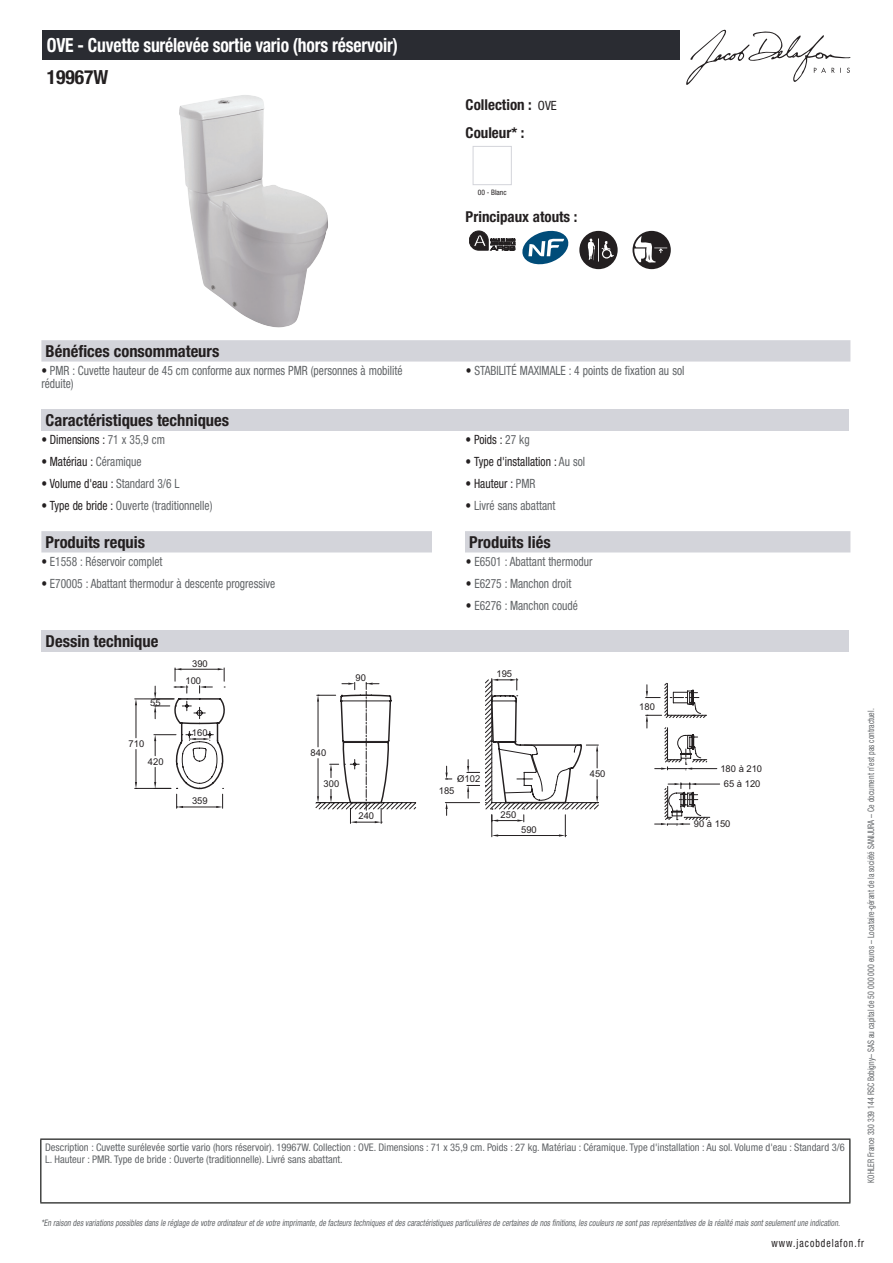
<style>
.page{position:relative;width:893px;height:1263px;background:#fff}
.page>*{position:absolute;margin:0;border:0;box-sizing:border-box;transform-origin:0 0}
.t1{font:700 condensed 19.5px "Helvetica Neue LT Std";letter-spacing:-.01em;color:#fff;scale:.9 1}
.t2{font:700 condensed 19.5px "Helvetica Neue LT Std";color:#231f20}
.t3{font:700 condensed 16.5px "Helvetica Neue LT Std";color:#231f20}
.t4{font:700 condensed 15px/27.8px "Helvetica Neue LT Std";color:#231f20}
.t5{font:condensed 12.75px/13.5px "Helvetica Neue LT Std";color:#626568;scale:.9 1}
.t6{font:condensed 12.75px "Helvetica Neue LT Std";color:#231f20;scale:.9 1}
.t7{font:condensed 11.25px "Helvetica Neue LT Std";letter-spacing:.1em;color:#231f20;scale:.87 1}
.t8{font:condensed 10.5px/12px "Helvetica Neue LT Std";color:#626568}
.t9{font:9.45px/17.7px "Arial";color:#231f20}
.t10{font:italic condensed 9px "Helvetica Neue LT Std";color:#626568;scale:.87 1}
.t11{font:condensed 9px "Helvetica Neue LT Std";color:#626568;scale:.87 1}
.t12{font:condensed 7.5px "Helvetica Neue LT Std";color:#231f20}
.s1{font-weight:400;font-size:12.75px}
.s2{color:#231f20}
.s3{color:#626568}
</style>
<div class="page">
<svg style="left:686px;top:30px;width:164px;height:55px"></svg>
<img style="left:179px;top:95px;width:149px;height:232px">
<div style="left:473px;top:146px;width:39px;height:39px;border:1px solid #d3d4da"></div>
<svg style="left:469px;top:231px;width:46px;height:19px"></svg>
<svg style="left:522px;top:231px;width:46px;height:33px"></svg>
<svg style="left:579px;top:231px;width:39px;height:38px"></svg>
<div style="left:632px;top:231px;width:39px;height:38px;background:#231f20;border-radius:50%"></div>
<svg style="left:634px;top:236px;width:33px;height:27px"></svg>
<div style="left:41px;top:340px;width:809px;height:22px;background:#d3d4da"></div>
<div style="left:41px;top:410px;width:808px;height:21px;background:#d3d4da"></div>
<div style="left:41px;top:531px;width:809px;height:21px;background:#d3d4da"></div>
<div style="left:432px;top:531px;width:33px;height:21px;background:#fff"></div>
<div style="left:41px;top:631px;width:808px;height:21px;background:#d3d4da"></div>
<hr style="left:135px;top:699px;width:39px;height:1px;background:#231f20">
<hr style="left:135px;top:788px;width:36px;height:1px;background:#231f20">
<hr style="left:136px;top:705px;width:1px;height:33px;background:#231f20">
<hr style="left:136px;top:749px;width:1px;height:33px;background:#231f20">
<svg style="left:135px;top:699px;width:2px;height:6px"></svg>
<svg style="left:135px;top:782px;width:2px;height:6px"></svg>
<svg style="left:154px;top:668px;width:445px;height:169px"></svg>
<svg style="left:646px;top:683px;width:74px;height:143px"></svg>
<div style="left:43px;top:30px;width:637px;height:30px;background:#2a2c32"></div>
<hr style="left:40px;top:1138px;width:810px;height:2px;background:#040503">
<hr style="left:40px;top:1140px;width:1px;height:62px;background:#040503">
<hr style="left:849px;top:1140px;width:1px;height:62px;background:#040503">
<hr style="left:40px;top:1202px;width:810px;height:1px;background:#040503">
<h1 class="t1" style="left:47px;top:33px;width:392px">OVE - Cuvette surélevée sortie vario (hors réservoir)</h1>
<h1 class="t2" style="left:47px;top:65px;width:63px">19967W</h1>
<p class="t4" style="left:466px;top:90px;width:93px">Collection : <span class="s1">OVE<br></span>Couleur* :</p>
<p class="t12" style="left:478px;top:188px;width:30px">00 - Blanc</p>
<p class="t4" style="left:466px;top:203px;width:113px">Principaux atouts :</p>
<p class="t3" style="left:46px;top:341px;width:175px">Bénéfices consommateurs</p>
<p class="t5" style="left:41px;top:364px;width:403px"><span class="s2">•</span> PMR : Cuvette hauteur de 45 cm conforme aux normes PMR (personnes à mobilité réduite)</p>
<p class="t5" style="left:466px;top:364px;width:244px"><span class="s2">•</span> STABILITÉ MAXIMALE : 4 points de fixation au sol</p>
<p class="t3" style="left:46px;top:410px;width:185px">Caractéristiques techniques</p>
<p class="t6" style="left:41px;top:432px;width:139px">• Dimensions : <span class="s3">71 x 35,9 cm</span></p>
<p class="t6" style="left:466px;top:432px;width:73px">• Poids : <span class="s3">27 kg</span></p>
<p class="t6" style="left:41px;top:454px;width:113px">• Matériau : <span class="s3">Céramique</span></p>
<p class="t6" style="left:466px;top:454px;width:134px">• Type d'installation : <span class="s3">Au sol</span></p>
<p class="t6" style="left:41px;top:476px;width:155px">• Volume d'eau : <span class="s3">Standard 3/6 L</span></p>
<p class="t6" style="left:466px;top:476px;width:79px">• Hauteur : <span class="s3">PMR</span></p>
<p class="t5" style="left:41px;top:498px;width:192px"><span class="s2">• Type de bride :</span> Ouverte (traditionnelle)</p>
<p class="t5" style="left:466px;top:498px;width:101px"><span class="s2">•</span> Livré sans abattant</p>
<p class="t3" style="left:46px;top:532px;width:101px">Produits requis</p>
<p class="t3" style="left:469px;top:532px;width:83px">Produits liés</p>
<p class="t5" style="left:41px;top:554px;width:136px"><span class="s2">•</span> E1558 : Réservoir complet</p>
<p class="t5" style="left:466px;top:554px;width:142px"><span class="s2">•</span> E6501 : Abattant thermodur</p>
<p class="t5" style="left:41px;top:576px;width:261px"><span class="s2">•</span> E70005 : Abattant thermodur à descente progressive</p>
<p class="t5" style="left:466px;top:576px;width:119px"><span class="s2">•</span> E6275 : Manchon droit</p>
<p class="t5" style="left:466px;top:598px;width:126px"><span class="s2">•</span> E6276 : Manchon coudé</p>
<p class="t3" style="left:46px;top:631px;width:114px">Dessin technique</p>
<p class="t9" style="left:150px;top:693px;width:12px">55</p>
<p class="t9" style="left:129px;top:735px;width:17px">710</p>
<p class="t9" style="left:148px;top:753px;width:17px">420</p>
<p class="t9" style="left:185px;top:654px;width:24px;text-indent:7px">390<br>100</p>
<p class="t9" style="left:192px;top:724px;width:17px">160</p>
<p class="t9" style="left:192px;top:792px;width:17px">359</p>
<p class="t9" style="left:356px;top:669px;width:12px">90</p>
<p class="t9" style="left:311px;top:744px;width:17px">840</p>
<p class="t9" style="left:324px;top:774px;width:17px">300</p>
<p class="t9" style="left:358px;top:807px;width:17px">240</p>
<p class="t9" style="left:496px;top:665px;width:17px">195</p>
<p class="t9" style="left:457px;top:770px;width:24px">Ø102</p>
<p class="t9" style="left:439px;top:782px;width:17px">185</p>
<p class="t9" style="left:501px;top:806px;width:17px">250</p>
<p class="t9" style="left:521px;top:821px;width:17px">590</p>
<p class="t9" style="left:590px;top:765px;width:17px">450</p>
<p class="t9" style="left:639px;top:697px;width:17px">180</p>
<p class="t9" style="left:720px;top:760px;width:43px">180 à 210</p>
<p class="t9" style="left:724px;top:775px;width:38px">65 à 120</p>
<p class="t9" style="left:694px;top:815px;width:38px">90 à 150</p>
<p class="t8" style="left:45px;top:1141px;width:801px">Description : Cuvette surélevée sortie vario (hors réservoir). 19967W. Collection : OVE. Dimensions : 71 x 35,9 cm. Poids : 27 kg. Matériau : Céramique. Type d'installation : Au sol. Volume d'eau : Standard 3/6<br>L. Hauteur : PMR. Type de bride : Ouverte (traditionnelle). Livré sans abattant.</p>
<p class="t11" style="left:866px;top:1183px;width:547px;rotate:-90deg">KOHLER France 330 339 144 RSC Bobigny– SAS au capital de 50 000 000 euros – Locataire-gérant de la société SANIJURA – Ce document n’est pas contractuel.</p>
<p class="t10" style="left:41px;top:1217px;width:922px">*En raison desvariationspossiblesdansle réglage de votre ordinateuretde votre imprimante,de facteurstechniquesetdescaractéristiquesparticulièresde certainesde nosfinitions,lescouleursne sontpasreprésentativesde la réalité maissontseulementune indication.</p>
<p class="t7" style="left:772px;top:1237px;width:108px">www.jacobdelafon.fr</p>
</div>
